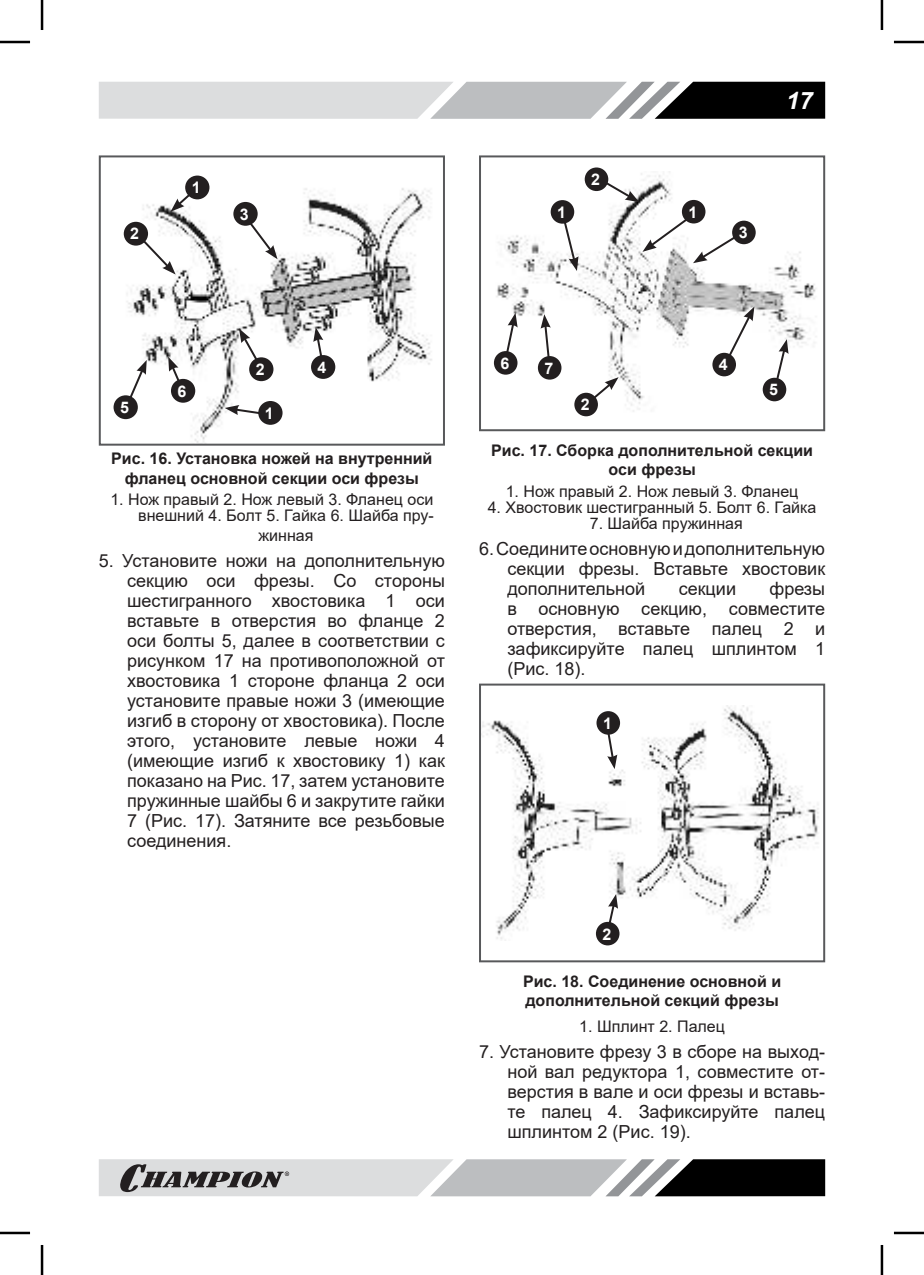
<style>
.page{position:relative;width:924px;height:1275px;background:#fff}
.page>*{position:absolute;margin:0;border:0;box-sizing:border-box;transform-origin:0 0}
.t1{font:italic 700 24px "Arial";color:#fff}
.t2{font:18px/20px "Arial";color:#231f20;text-align:justify}
.t3{font:16px/16px "Arial";color:#231f20;text-align:right}
.t4{font:700 16px/19.2px "Arial";color:#231f20;text-align:center}
.t5{font:700 16px "Arial";color:#fff}
</style>
<div class="page">
<svg style="left:99px;top:82px;width:725px;height:37px;background:#a7a8a9"></svg>
<svg style="left:99px;top:1159px;width:725px;height:37px;background:#9c9d9e"></svg>
<img style="left:115px;top:175px;width:317px;height:268px">
<div style="left:99px;top:155px;width:346px;height:291px;border:2px solid #58595b"></div>
<svg style="left:125px;top:360px;width:22px;height:47px"></svg>
<svg style="left:168px;top:357px;width:15px;height:30px"></svg>
<svg style="left:135px;top:232px;width:40px;height:42px"></svg>
<svg style="left:170px;top:185px;width:30px;height:27px"></svg>
<svg style="left:225px;top:405px;width:36px;height:11px"></svg>
<svg style="left:239px;top:328px;width:30px;height:52px"></svg>
<svg style="left:246px;top:219px;width:31px;height:40px"></svg>
<svg style="left:313px;top:327px;width:12px;height:33px"></svg>
<div style="left:185px;top:176px;width:24px;height:23px;background:#231f20;border-radius:50%"></div>
<div style="left:124px;top:222px;width:24px;height:24px;background:#231f20;border-radius:50%"></div>
<div style="left:311px;top:355px;width:24px;height:24px;background:#231f20;border-radius:50%"></div>
<div style="left:249px;top:357px;width:24px;height:24px;background:#231f20;border-radius:50%"></div>
<div style="left:233px;top:202px;width:24px;height:24px;background:#231f20;border-radius:50%"></div>
<div style="left:258px;top:401px;width:24px;height:24px;background:#231f20;border-radius:50%"></div>
<div style="left:171px;top:379px;width:24px;height:24px;background:#231f20;border-radius:50%"></div>
<div style="left:113px;top:395px;width:25px;height:24px;background:#231f20;border-radius:50%"></div>
<img style="left:496px;top:171px;width:320px;height:244px">
<div style="left:479px;top:155px;width:345px;height:276px;border:2px solid #58595b"></div>
<svg style="left:772px;top:339px;width:16px;height:50px"></svg>
<svg style="left:724px;top:306px;width:30px;height:56px"></svg>
<svg style="left:642px;top:212px;width:99px;height:51px"></svg>
<svg style="left:596px;top:176px;width:43px;height:26px"></svg>
<svg style="left:560px;top:212px;width:18px;height:59px"></svg>
<svg style="left:502px;top:313px;width:15px;height:54px"></svg>
<svg style="left:540px;top:314px;width:12px;height:45px"></svg>
<svg style="left:579px;top:377px;width:39px;height:33px"></svg>
<div style="left:712px;top:353px;width:23px;height:23px;background:#231f20;border-radius:50%"></div>
<div style="left:731px;top:221px;width:24px;height:23px;background:#231f20;border-radius:50%"></div>
<div style="left:550px;top:200px;width:24px;height:24px;background:#231f20;border-radius:50%"></div>
<div style="left:584px;top:167px;width:24px;height:24px;background:#231f20;border-radius:50%"></div>
<div style="left:493px;top:351px;width:24px;height:24px;background:#231f20;border-radius:50%"></div>
<div style="left:762px;top:378px;width:23px;height:23px;background:#231f20;border-radius:50%"></div>
<div style="left:537px;top:356px;width:24px;height:23px;background:#231f20;border-radius:50%"></div>
<div style="left:574px;top:393px;width:23px;height:23px;background:#231f20;border-radius:50%"></div>
<div style="left:681px;top:200px;width:24px;height:23px;background:#231f20;border-radius:50%"></div>
<img style="left:482px;top:706px;width:337px;height:234px">
<div style="left:479px;top:683px;width:345px;height:279px;border:2px solid #58595b"></div>
<svg style="left:604px;top:894px;width:13px;height:32px"></svg>
<svg style="left:604px;top:730px;width:13px;height:39px"></svg>
<div style="left:596px;top:711px;width:23px;height:23px;background:#231f20;border-radius:50%"></div>
<div style="left:595px;top:922px;width:24px;height:23px;background:#231f20;border-radius:50%"></div>
<hr style="left:0;top:41px;width:30px;height:2px;background:#000">
<hr style="left:893px;top:41px;width:30px;height:2px;background:#000">
<hr style="left:0;top:1231px;width:30px;height:3px;background:#000">
<hr style="left:893px;top:1231px;width:30px;height:3px;background:#000">
<hr style="left:41px;top:0;width:2px;height:30px;background:#000">
<hr style="left:41px;top:1245px;width:2px;height:30px;background:#000">
<hr style="left:880px;top:0;width:2px;height:30px;background:#000">
<hr style="left:880px;top:1245px;width:2px;height:30px;background:#000">
<p class="t5" style="left:130px;top:228px;width:10px">2</p>
<p class="t5" style="left:192px;top:182px;width:10px">1</p>
<p class="t5" style="left:240px;top:208px;width:10px">3</p>
<p class="t5" style="left:557px;top:206px;width:10px">1</p>
<p class="t5" style="left:591px;top:173px;width:10px">2</p>
<p class="t5" style="left:688px;top:206px;width:10px">1</p>
<h1 class="t1" style="left:785px;top:92px;width:28px">17</h1>
<p class="t5" style="left:738px;top:227px;width:10px">3</p>
<p class="t5" style="left:255px;top:363px;width:10px">2</p>
<p class="t5" style="left:317px;top:361px;width:10px">4</p>
<p class="t5" style="left:500px;top:357px;width:10px">6</p>
<p class="t5" style="left:544px;top:362px;width:10px">7</p>
<p class="t5" style="left:718px;top:359px;width:10px">4</p>
<p class="t5" style="left:177px;top:385px;width:10px">6</p>
<p class="t5" style="left:768px;top:384px;width:10px">5</p>
<p class="t5" style="left:120px;top:401px;width:10px">5</p>
<p class="t4" style="left:111px;top:449px;width:322px">Рис. 16. Установка ножей на внутренний фланец основной секции оси фрезы</p>
<p class="t3" style="left:110px;top:491px;width:325px">1. Нож правый 2. Нож левый 3. Фланец оси внешний 4. Болт 5. Гайка 6. Шайба пру-</p>
<p class="t3" style="left:258px;top:527px;width:56px">жинная</p>
<p class="t2" style="left:127px;top:550px;width:319px;text-indent:-28px">5. Установите ножи на дополнительную секцию оси фрезы. Со стороны шестигранного хвостовика 1 оси вставьте в отверстия во фланце 2 оси болты 5, далее в соответствии с рисунком 17 на противоположной от хвостовика 1 стороне фланца 2 оси установите правые ножи 3 (имеющие изгиб в сторону от хвостовика). После этого, установите левые ножи 4 (имеющие изгиб к хвостовику 1) как показано на Рис. 17, затем установите пружинные шайбы 6 и закрутите гайки 7 (Рис. 17). Затяните все резьбовые соединения.</p>
<p class="t5" style="left:265px;top:407px;width:10px">1</p>
<p class="t5" style="left:580px;top:399px;width:10px">2</p>
<p class="t4" style="left:491px;top:441px;width:323px">Рис. 17. Сборка дополнительной секции оси фрезы</p>
<p class="t3" style="left:505px;top:483px;width:294px">1. Нож правый 2. Нож левый 3. Фланец</p>
<p class="t3" style="left:487px;top:499px;width:330px">4. Хвостовик шестигранный 5. Болт 6. Гайка</p>
<p class="t3" style="left:589px;top:515px;width:154px">7. Шайба пружинная</p>
<p class="t2" style="left:507px;top:538px;width:319px;text-indent:-28px">6. Соедините основную и дополнительную секции фрезы. Вставьте хвостовик дополнительной</p>
<p class="t2" style="left:507px;top:578px;width:319px;text-indent:262px">фрезы в основную секцию, совместите отверстия, вставьте палец 2 и зафиксируйте палец шплинтом 1 (Рис. 18).</p>
<p class="t5" style="left:602px;top:717px;width:10px">1</p>
<p class="t2" style="left:678px;top:578px;width:59px">секции</p>
<p class="t5" style="left:602px;top:928px;width:10px">2</p>
<p class="t4" style="left:522px;top:972px;width:259px;text-align:left">Рис. 18. Соединение основной и дополнительной секций фрезы</p>
<p class="t3" style="left:579px;top:1018px;width:147px">1. Шплинт 2. Палец</p>
<p class="t2" style="left:507px;top:1041px;width:319px;text-indent:-28px">7. Установите фрезу 3 в сборе на выход&shy;ной вал редуктора 1, совместите от&shy;верстия в вале и оси фрезы и вставь&shy;те палец 4. Зафиксируйте палец шплинтом 2 (Рис. 19).</p>
</div>
